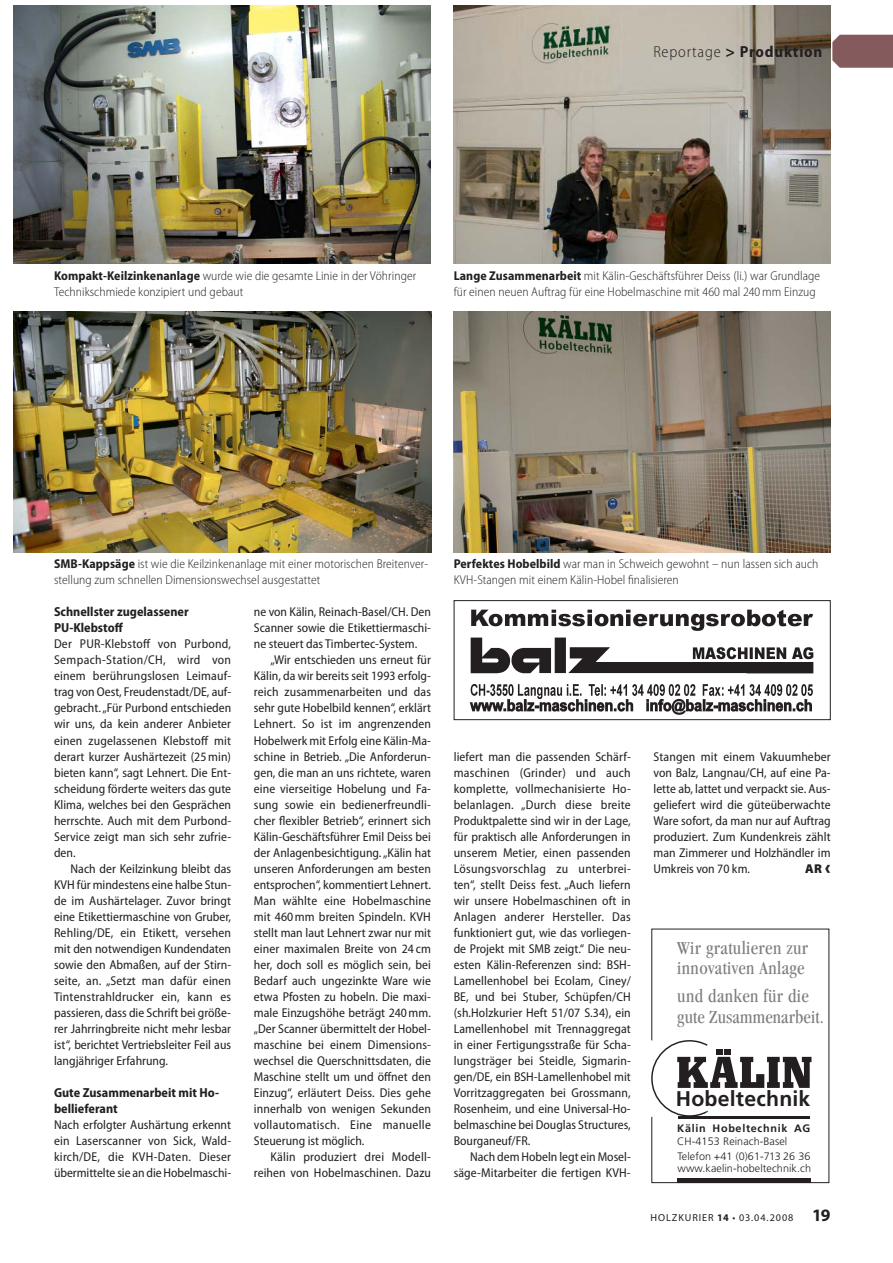
<style>
.page{position:relative;width:893px;height:1263px;background:#fff}
.page>*{position:absolute;margin:0;border:0;box-sizing:border-box;transform-origin:0 0}
.t1{font:700 21.3px "Frutiger";letter-spacing:.01em;color:#231f20}
.t2{font:condensed 18.9px/20.4px "Garamond";letter-spacing:.02em;color:#7c7e81}
.t3{font:700 semi-condensed 16.05px "Myriad Pro";letter-spacing:.05em;color:#231f20}
.t4{font:700 semi-condensed 13.05px/16px "Myriad Pro";color:#231f20}
.t5{font:semi-condensed 12.75px/16px "Myriad Pro";color:#231f20;text-align:justify}
.t6{font:300 semi-condensed 12.75px/16px "Myriad Pro";letter-spacing:.005em;color:#231f20}
.t7{font:900 12.75px "Myriad Pro";color:#231f20}
.t8{font:300 10.8px/12.5px "Frutiger";letter-spacing:.01em;color:#231f20}
.t9{font:700 10.8px "Frutiger";letter-spacing:.065em;color:#231f20}
.t10{font:10.2px "Myriad Pro";letter-spacing:.095em;color:#231f20}
.s1{font-weight:300}
.s2{font-weight:700}
.s3{font-stretch:semi-expanded;font-size:20.4px}
.s4{font-weight:700;font-size:17.55px}
</style>
<div class="page">
<img style="left:14px;top:312px;width:417px;height:240px">
<img style="left:453px;top:312px;width:378px;height:240px">
<img style="left:14px;top:5px;width:417px;height:259px">
<img style="left:454px;top:5px;width:376px;height:259px">
<img style="left:469px;top:609px;width:345px;height:106px">
<div style="left:454px;top:600px;width:377px;height:120px;border:1px solid #231f20"></div>
<svg style="left:651px;top:928px;width:179px;height:255px"></svg>
<svg style="left:832px;top:35px;width:61px;height:33px;background:#896062"></svg>
<p class="t3" style="left:653px;top:46px;width:171px"><span class="s1">Reportage</span> &gt; Produktion</p>
<p class="t6" style="left:54px;top:268px;width:364px"><span class="s2">Kompakt-Keilzinkenanlage</span> wurde wie die gesamte Linie in der Vöhringer<br>Technikschmiede konzipiert und gebaut</p>
<p class="t6" style="left:454px;top:268px;width:368px"><span class="s2">Lange Zusammenarbeit</span> mit Kälin-Geschäftsführer Deiss (li.) war Grundlage für einen neuen Auftrag für eine Hobelmaschine mit 460 mal 240 mm Einzug</p>
<p class="t6" style="left:54px;top:557px;width:376px"><span class="s2">SMB-Kappsäge</span> ist wie die Keilzinkenanlage mit einer motorischen Breitenver&shy;stellung zum schnellen Dimensionswechsel ausgestattet</p>
<p class="t6" style="left:454px;top:557px;width:366px"><span class="s2">Perfektes Hobelbild</span> war man in Schweich gewohnt – nun lassen sich auch<br>KVH-Stangen mit einem Kälin-Hobel finalisieren</p>
<p class="t4" style="left:54px;top:605px;width:136px">Schnellster zugelassener<br>PU-Klebstoff</p>
<p class="t5" style="left:54px;top:637px;width:179px">Der PUR-Klebstoff von Purbond, Sempach-Station/CH, wird von einem berührungslosen Leimauf&shy;trag von Oest, Freudenstadt/DE, auf&shy;gebracht. „Für Purbond entschieden wir uns, da kein anderer Anbieter einen zugelassenen Klebstoff mit derart kurzer Aushärtezeit (25 min) bieten kann“, sagt Lehnert. Die Ent&shy;scheidung förderte weiters das gute Klima, welches bei den Gesprächen herrschte. Auch mit dem Purbond-Service zeigt man sich sehr zufrie&shy;den.</p>
<p class="t5" style="left:54px;top:861px;width:179px;text-indent:17px">Nach der Keilzinkung bleibt das KVH für mindestens eine halbe Stun&shy;de im Aushärtelager. Zuvor bringt eine Etikettiermaschine von Gruber, Rehling/DE, ein Etikett, versehen mit den notwendigen Kundendaten sowie den Abmaßen, auf der Stirn&shy;seite, an. „Setzt man dafür einen Tintenstrahldrucker ein, kann es passieren, dass die Schrift bei größe&shy;rer Jahrringbreite nicht mehr lesbar ist“, berichtet Vertriebsleiter Feil aus langjähriger Erfahrung.</p>
<p class="t4" style="left:54px;top:1086px;width:167px">Gute Zusammenarbeit mit Ho&shy;bellieferant</p>
<p class="t5" style="left:54px;top:1118px;width:179px">Nach erfolgter Aushärtung erkennt ein Laserscanner von Sick, Wald&shy;kirch/DE, die KVH-Daten. Dieser übermittelte sie an die Hobelmaschi-</p>
<p class="t5" style="left:254px;top:605px;width:179px">ne von Kälin, Reinach-Basel/CH. Den Scanner sowie die Etikettiermaschi&shy;ne steuert das Timbertec-System.</p>
<p class="t5" style="left:254px;top:653px;width:179px;text-indent:17px">„Wir entschieden uns erneut für Kälin, da wir bereits seit 1993 erfolg&shy;reich zusammenarbeiten und das sehr gute Hobelbild kennen“, erklärt Lehnert. So ist im angrenzenden Hobelwerk mit Erfolg eine Kälin-Ma&shy;schine in Betrieb. „Die Anforderun&shy;gen, die man an uns richtete, waren eine vierseitige Hobelung und Fa&shy;sung sowie ein bedienerfreundli&shy;cher flexibler Betrieb“, erinnert sich Kälin-Geschäftsführer Emil Deiss bei der Anlagenbesichtigung. „Kälin hat unseren Anforderungen am besten entsprochen“, kommentiert Lehnert.<br>Man wählte eine Hobelmaschine mit 460 mm breiten Spindeln. KVH stellt man laut Lehnert zwar nur mit einer maximalen Breite von 24 cm her, doch soll es möglich sein, bei Bedarf auch ungezinkte Ware wie etwa Pfosten zu hobeln. Die maxi&shy;male Einzugshöhe beträgt 240 mm. „Der Scanner übermittelt der Hobel&shy;maschine bei einem Dimensions&shy;wechsel die Querschnittsdaten, die Maschine stellt um und öffnet den Einzug“, erläutert Deiss. Dies gehe innerhalb von wenigen Sekunden vollautomatisch. Eine manuelle Steuerung ist möglich.</p>
<p class="t5" style="left:254px;top:1150px;width:179px;text-align:right">Kälin produziert drei Modell&shy;reihen von Hobelmaschinen. Dazu</p>
<p class="t5" style="left:454px;top:749px;width:179px">liefert man die passenden Schärf&shy;maschinen (Grinder) und auch komplette, vollmechanisierte Ho&shy;belanlagen. „Durch diese breite Produktpalette sind wir in der Lage, für praktisch alle Anforderungen in unserem Metier, einen passenden Lösungsvorschlag zu unterbrei&shy;ten“, stellt Deiss fest. „Auch liefern wir unsere Hobelmaschinen oft in Anlagen anderer Hersteller. Das funktioniert gut, wie das vorliegen&shy;de Projekt mit SMB zeigt.“ Die neu&shy;esten Kälin-Referenzen sind: BSH-Lamellenhobel bei Ecolam, Ciney/ BE, und bei Stuber, Schüpfen/CH (sh.Holzkurier Heft 51/07 S.34), ein Lamellenhobel mit Trennaggregat in einer Fertigungsstraße für Scha&shy;lungsträger bei Steidle, Sigmarin&shy;gen/DE, ein BSH-Lamellenhobel mit Vorritzaggregaten bei Grossmann, Rosenheim, und eine Universal-Ho&shy;belmaschine bei Douglas Structures, Bourganeuf/FR.</p>
<p class="t5" style="left:454px;top:1150px;width:179px;text-align:right">Nach dem Hobeln legt ein Mosel&shy;säge-Mitarbeiter die fertigen KVH-</p>
<p class="t5" style="left:653px;top:749px;width:179px">Stangen mit einem Vakuumheber von Balz, Langnau/CH, auf eine Pa&shy;lette ab, lattet und verpackt sie. Aus&shy;geliefert wird die güteüberwachte Ware sofort, da man nur auf Auftrag produziert. Zum Kundenkreis zählt man Zimmerer und Holzhändler im Umkreis von 70 km.</p>
<p class="t7" style="left:805px;top:864px;width:27px">AR <span class="s3">‹</span></p>
<h2 class="t2" style="left:677px;top:939px;width:132px">Wir gratulieren zur innovativen Anlage</h2>
<h2 class="t2" style="left:677px;top:987px;width:148px">und danken für die gute Zusammenarbeit.</h2>
<h1 class="t1" style="left:676px;top:1091px;width:136px">Hobeltechnik</h1>
<p class="t9" style="left:677px;top:1124px;width:135px">Kälin Hobeltechnik AG</p>
<p class="t8" style="left:677px;top:1136px;width:111px">CH-4153 Reinach-Basel</p>
<p class="t8" style="left:678px;top:1151px;width:135px">Telefon +41 (0)61-713 26 36 www.kaelin-hobeltechnik.ch</p>
<p class="t10" style="left:650px;top:1213px;width:182px">HOLZKURIER <span class="s2">14</span> • 03.04.2008 <span class="s4">19</span></p>
</div>
